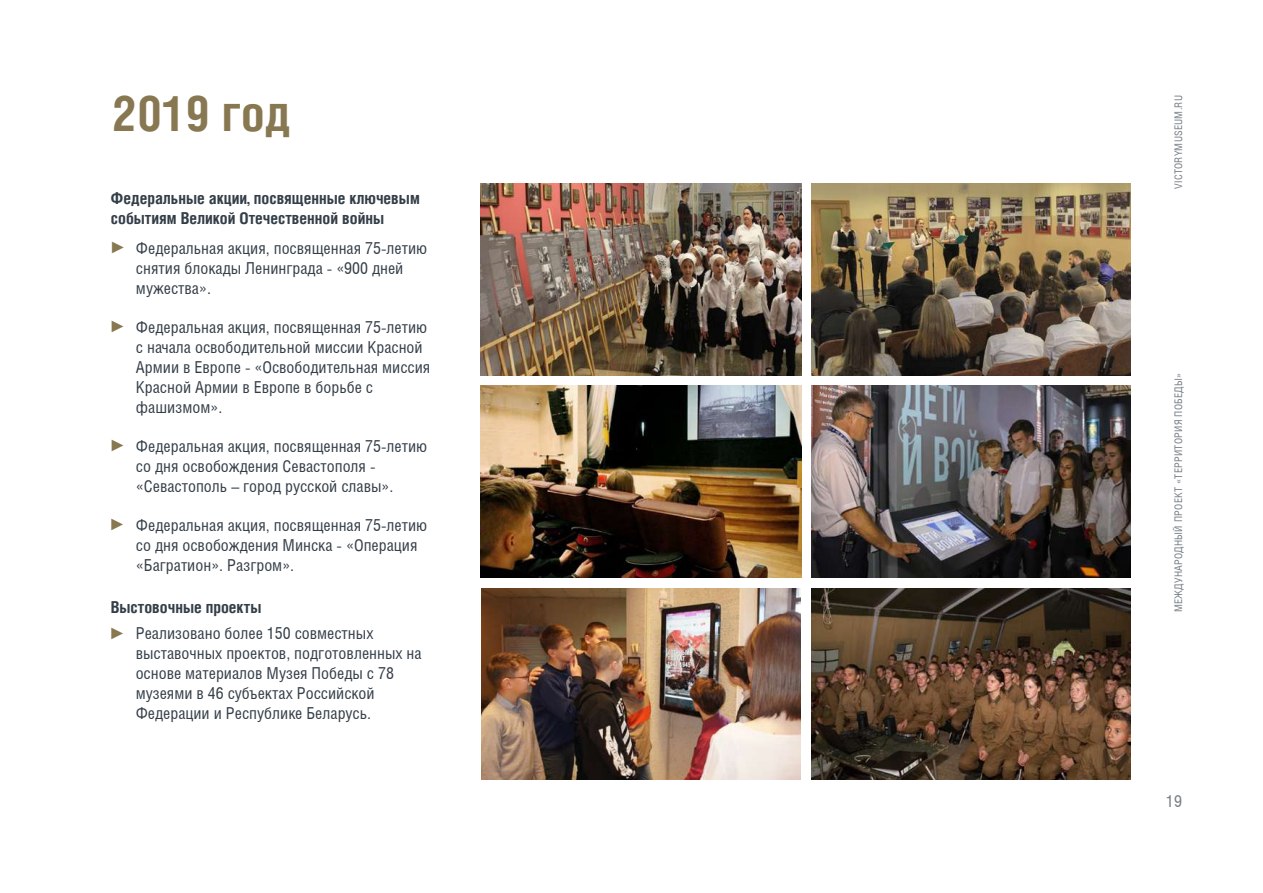
<style>
.page{position:relative;width:1263px;height:893px;background:#fff}
.page>*{position:absolute;margin:0;border:0;box-sizing:border-box;transform-origin:0 0}
.t1{font:700 49.5px "Helios Cond";color:#877851}
.t2{font:16.5px/19.8px "Helios Cond";color:#343e48}
.t3{font:700 16.5px/19.8px "Helios Cond";color:#343e48}
.t4{font:16.5px "Tahoma";color:#877850}
.t5{font:16.5px "Helios Cond";color:#747c83}
.t6{font:10.5px "Helios Cond";letter-spacing:.025em;color:#747c83}
</style>
<div class="page">
<img style="left:481px;top:183px;width:320px;height:192px">
<img style="left:481px;top:386px;width:320px;height:192px">
<img style="left:481px;top:588px;width:320px;height:192px">
<img style="left:811px;top:183px;width:319px;height:192px">
<img style="left:811px;top:386px;width:320px;height:191px">
<img style="left:811px;top:588px;width:319px;height:192px">
<h1 class="t1" style="left:112px;top:83px;width:180px">2019 год</h1>
<p class="t3" style="left:111px;top:188px;width:310px">Федеральные акции, посвященные ключевым событиям Великой Отечественной войны</p>
<p class="t4" style="left:110px;top:236px;width:18px">►</p>
<p class="t2" style="left:136px;top:238px;width:293px">Федеральная акция, посвященная 75-летию снятия блокады Ленинграда - «900 дней мужества».</p>
<p class="t2" style="left:136px;top:317px;width:296px">Федеральная акция, посвященная 75-летию с начала освободительной миссии Красной Армии в Европе - «Освободительная миссия Красной Армии в Европе в борьбе с фашизмом».</p>
<p class="t2" style="left:136px;top:436px;width:293px">Федеральная акция, посвященная 75-летию со дня освобождения Севастополя - «Севастополь – город русской славы».</p>
<p class="t2" style="left:136px;top:515px;width:293px">Федеральная акция, посвященная 75-летию со дня освобождения Минска - «Операция «Багратион». Разгром».</p>
<p class="t4" style="left:110px;top:315px;width:18px">►</p>
<p class="t4" style="left:109px;top:434px;width:18px">►</p>
<p class="t4" style="left:109px;top:513px;width:18px">►</p>
<p class="t3" style="left:111px;top:597px;width:152px">Выстовочные проекты</p>
<p class="t2" style="left:136px;top:623px;width:288px">Реализовано более 150 совместных выставочных проектов, подготовленных на основе материалов Музея Победы с 78 музеями в 46 субъектах Российской Федерации и Республике Беларусь.</p>
<p class="t4" style="left:109px;top:622px;width:18px">►</p>
<p class="t6" style="left:1172px;top:189px;width:95px;rotate:-90deg">VICTORYMUSEUM.RU</p>
<p class="t6" style="left:1172px;top:612px;width:241px;rotate:-90deg">МЕЖДУНАРОДНЫЙ ПРОЕКТ «ТЕРРИТОРИЯ ПОБЕДЫ»</p>
<p class="t5" style="left:1166px;top:792px;width:18px">19</p>
</div>
